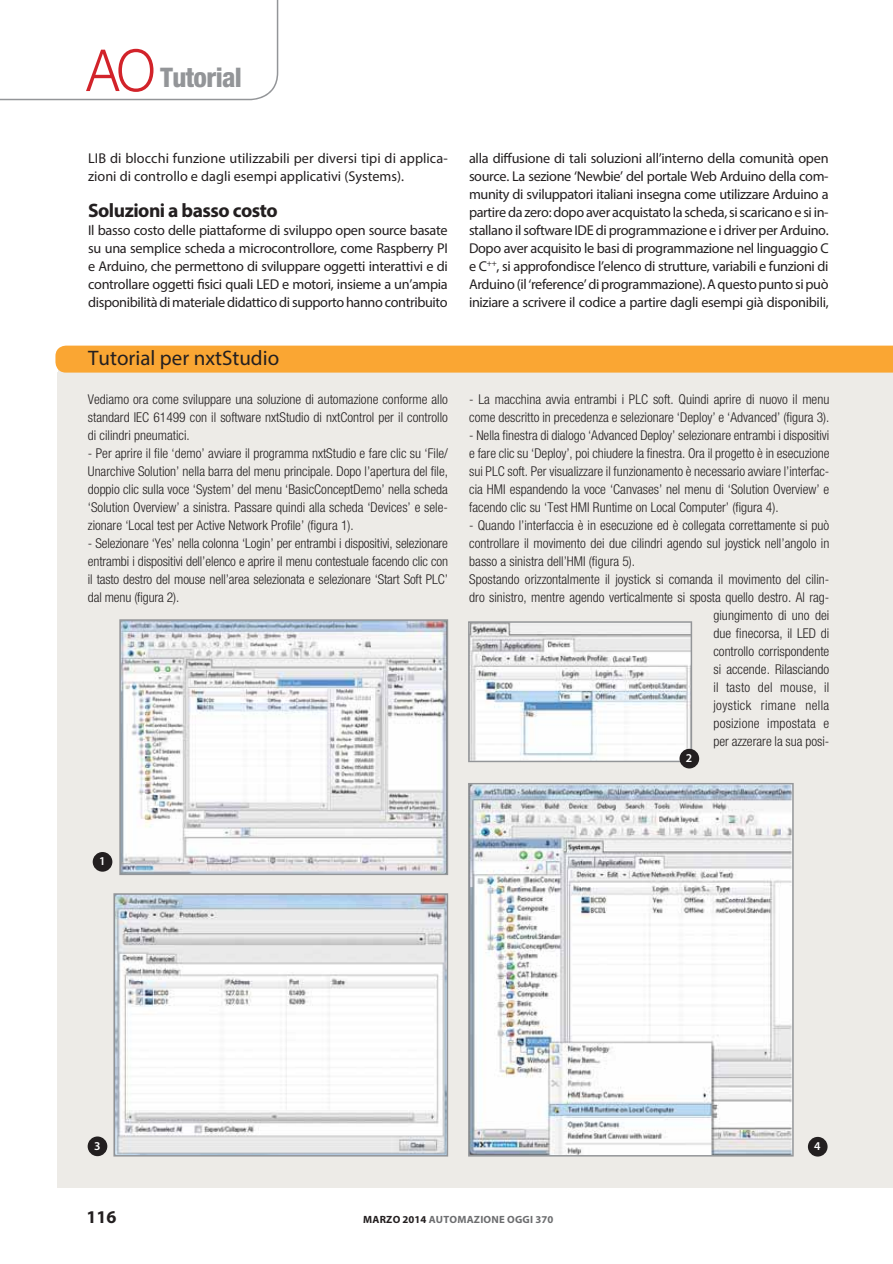
<style>
.page{position:relative;width:893px;height:1264px;background:#fff}
.page>*{position:absolute;margin:0;border:0;box-sizing:border-box;transform-origin:0 0}
.t1{font:800 condensed 27px "Helvetica Neue LT";letter-spacing:-.025em;color:#939598}
.t2{font:21px "Myriad Pro";color:#231f20}
.t3{font:700 19.5px "Myriad Pro";letter-spacing:-.025em;color:#231f20}
.t4{font:700 18px "Myriad Pro";color:#231f20}
.t5{font:14.25px/18px "Myriad Pro";color:#231f20;text-align:justify}
.t6{font:300 condensed 13.5px/18px "Helvetica Neue LT";color:#231f20;text-align:justify}
.t7{font:300 condensed 13.5px "Helvetica Neue LT";letter-spacing:.02em;color:#231f20}
.t8{font:300 condensed 13.5px "Helvetica Neue LT";letter-spacing:.03em;color:#231f20}
.t9{font:600 12px "Myriad Pro";color:#fff}
.t10{font:700 10.5px "Myriad Pro";letter-spacing:.02em;color:#6d6e70}
.s1{font-weight:300;font-stretch:normal;font-size:57.9px;color:#d2232a}
.s2{color:#231f20}
</style>
<div class="page">
<svg style="left:0;top:0;width:278px;height:100px"></svg>
<div style="left:58px;top:372px;width:835px;height:815px;background:#edebe7"></div>
<div style="left:55px;top:345px;width:838px;height:27px;background:#faa633"></div>
<svg style="left:119px;top:619px;width:329px;height:256px"></svg>
<svg style="left:468px;top:621px;width:224px;height:141px"></svg>
<svg style="left:113px;top:893px;width:335px;height:263px"></svg>
<svg style="left:468px;top:783px;width:325px;height:373px;fill:#f6f7f7"></svg>
<div style="left:93px;top:851px;width:19px;height:20px;background:#231f20;border-radius:50%"></div>
<div style="left:88px;top:1136px;width:19px;height:19px;background:#231f20;border-radius:50%"></div>
<div style="left:808px;top:1136px;width:19px;height:20px;background:#231f20;border-radius:50%"></div>
<div style="left:679px;top:748px;width:20px;height:20px;background:#231f20;border-radius:50%"></div>
<h1 class="t1" style="left:86px;top:61px;width:157px"><span class="s1">AO</span> Tutorial</h1>
<p class="t5" style="left:88px;top:151px;width:361px">LIB di blocchi funzione utilizzabili per diversi tipi di applica&shy;zioni di controllo e dagli esempi applicativi (Systems).</p>
<h3 class="t3" style="left:88px;top:199px;width:191px">Soluzioni a basso costo</h3>
<p class="t5" style="left:88px;top:223px;width:361px">Il basso costo delle piattaforme di sviluppo open source basate su una semplice scheda a microcontrollore, come Raspberry PI e Arduino, che permettono di sviluppare oggetti interattivi e di controllare oggetti fisici quali LED e motori, insieme a un’ampia disponibilità di materiale didattico di supporto hanno contribui to</p>
<h2 class="t2" style="left:88px;top:350px;width:193px">Tutorial per nxtStudio</h2>
<p class="t6" style="left:88px;top:391px;width:361px">Vediamo ora come sviluppare una soluzione di automazione conforme allo standard IEC 61499 con il software nxtStudio di nxtControl per il controllo di cilindri pneumatici.</p>
<p class="t6" style="left:88px;top:445px;width:362px">- Per aprire il file ‘demo’ avviare il programma nxtStudio e fare clic su ‘File/ Unarchive Solution’ nella barra del menu principale. Dopo l’apertura del file, doppio clic sulla voce ‘System’ del menu ‘BasicConceptDemo’ nella scheda ‘Solution Overview’ a sinistra. Passare quindi alla scheda ‘Devices’ e sele&shy;zionare ‘Local test per Active Network Profile’ (figura 1).</p>
<p class="t6" style="left:88px;top:535px;width:362px">- Selezionare ‘Yes’ nella colonna ‘Login’ per entrambi i dispositivi, selezionare entrambi i dispositivi dell’elenco e aprire il menu contestuale facendo clic con il tasto destro del mouse nell’area selezionata e selezionare ‘Start Soft PLC’ dal menu (figura 2).</p>
<p class="t5" style="left:469px;top:151px;width:361px">alla diffusione di tali soluzioni all’interno della comunità open source. La sezione ‘Newbie’ del portale Web Arduino della com&shy;munity di sviluppatori italiani insegna come utilizzare Arduino a partire da zero: dopo aver acquistato la scheda, si scaricano e si in&shy;stallano il software IDE di programmazione e i driver per Arduino.<br>Dopo aver acquisito le basi di programmazione nel linguaggio C e C<sup>++</sup>, si approfondisce l’elenco di strutture, variabili e funzioni di Arduino (il ‘reference’ di programmazione). A questo punto si può iniziare a scrivere il codice a partire dagli esempi già disponibili,</p>
<p class="t6" style="left:469px;top:391px;width:362px">- La macchina avvia entrambi i PLC soft. Quindi aprire di nuovo il menu come descritto in precedenza e selezionare ‘Deploy’ e ‘Advanced’ (figura 3).</p>
<p class="t6" style="left:469px;top:427px;width:362px">- Nella finestra di dialogo ‘Advanced Deploy’ selezionare entrambi i dispositivi e fare clic su ‘Deploy’, poi chiudere la finestra. Ora il progetto è in esecuzione sui PLC soft. Per visualizzare il funzionamento è necessario avviare l’interfac&shy;cia HMI espandendo la voce ‘Canvases’ nel menu di ‘Solution Overview’ e facendo clic su ‘Test HMI Runtime on Local Computer’ (figura 4).</p>
<p class="t6" style="left:469px;top:517px;width:362px">- Quando l’interfaccia è in esecuzione ed è collegata correttamente si può</p>
<p class="t6" style="left:469px;top:535px;width:362px">controllare il movimento dei due cilindri agendo sul joystick nell’angolo in</p>
<p class="t6" style="left:469px;top:553px;width:167px">basso a sinistra dell’HMI (figura 5).</p>
<p class="t6" style="left:469px;top:571px;width:361px">Spostando orizzontalmente il joystick si comanda il movimento del cilin-</p>
<p class="t6" style="left:469px;top:589px;width:362px">dro sinistro, mentre agendo verticalmente si sposta quello destro. Al rag-</p>
<p class="t6" style="left:713px;top:607px;width:117px">giungimento di uno dei</p>
<p class="t6" style="left:713px;top:625px;width:117px">due finecorsa, il LED di</p>
<p class="t6" style="left:713px;top:643px;width:117px">controllo corrispondente</p>
<p class="t6" style="left:713px;top:661px;width:117px">si accende. Rilasciando</p>
<p class="t7" style="left:713px;top:682px;width:117px">il tasto del mouse, il</p>
<p class="t8" style="left:713px;top:700px;width:117px">joystick rimane nella</p>
<p class="t7" style="left:713px;top:718px;width:117px">posizione impostata e</p>
<p class="t6" style="left:713px;top:733px;width:117px">per azzerare la sua posi-</p>
<p class="t9" style="left:686px;top:753px;width:8px">2</p>
<p class="t9" style="left:99px;top:856px;width:8px">1</p>
<p class="t9" style="left:94px;top:1141px;width:8px">3</p>
<p class="t9" style="left:814px;top:1141px;width:8px">4</p>
<h3 class="t4" style="left:87px;top:1205px;width:31px">116</h3>
<p class="t10" style="left:363px;top:1212px;width:192px"><span class="s2">MARZO 2014</span> AUTOMAZIONE OGGI 370</p>
</div>
